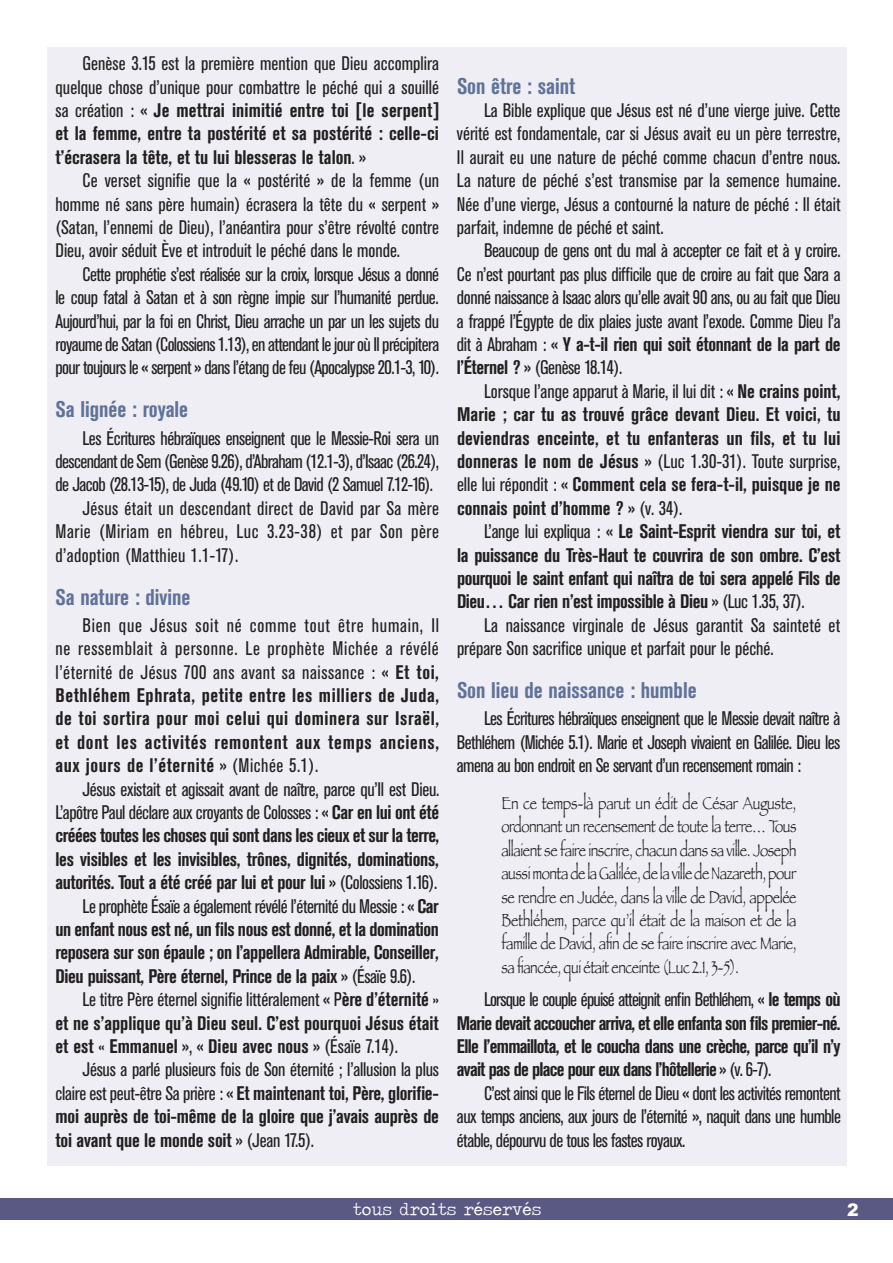
<style>
.page{position:relative;width:893px;height:1263px;background:#fff}
.page>*{position:absolute;margin:0;border:0;box-sizing:border-box;transform-origin:0 0}
.t1{font:700 condensed 22.5px "Akzidenz Grotesk BE";color:#607299}
.t2{font:condensed 19.5px/23.4px "Akzidenz Grotesk BE";letter-spacing:-.015em;color:#231f20;text-align:justify}
.t3{font:700 condensed 19.5px/23.4px "Akzidenz Grotesk BE";letter-spacing:-.015em;color:#231f20;text-align:justify}
.t4{font:condensed 19.5px/23.4px "Akzidenz Grotesk BE";letter-spacing:.01em;color:#231f20}
.t5{font:condensed 19.5px "Akzidenz Grotesk BE";letter-spacing:.02em;color:#231f20}
.t6{font:condensed 19.5px "Akzidenz Grotesk BE";letter-spacing:.03em;color:#231f20}
.t7{font:condensed 18px/23.4px "Papyrus";letter-spacing:-.02em;color:#231f20;text-align:justify;scale:1.1 1}
.t8{font:17.25px "Traveling Typewriter";color:#fff}
.t9{font:900 17.25px "Arial";color:#fff}
.s1{font-weight:400}
.s2{font-weight:700}
</style>
<div class="page">
<div style="left:47px;top:47px;width:800px;height:1119px;background:#eeeef4"></div>
<div style="left:0;top:1198px;width:893px;height:22px;background:#5a5984"></div>
<p class="t3" style="left:55px;top:52px;width:385px;text-indent:27px"><span class="s1">Genèse 3.15 est la première mention que Dieu accomplira quelque chose d’unique pour combattre le péché qui a souillé sa création : «</span> Je mettrai inimitié entre toi [le serpent] et la femme, entre ta postérité et sa postérité : celle-ci t’écrasera la tête, et tu lui blesseras le talon<span class="s1">. »</span></p>
<p class="t2" style="left:55px;top:169px;width:385px;text-indent:27px">Ce verset signifie que la « postérité » de la femme (un homme né sans père humain) écrasera la tête du « serpent » (Satan, l’ennemi de Dieu), l’anéantira pour s’être révolté contre Dieu, avoir séduit Ève et introduit le péché dans le monde.</p>
<p class="t2" style="left:55px;top:263px;width:385px;text-indent:27px">Cette prophétie s’est réalisée sur la croix, lorsque Jésus a donné le coup fatal à Satan et à son règne impie sur l’humanité perdue.<br>Aujourd’hui, par la foi en Christ, Dieu arrache un par un les sujets du royaume de Satan (Colossiens 1.13), en attendant le jour où Il précipitera pour toujours le « serpent » dans l’étang de feu (Apocalypse 20.1-3, 10).</p>
<p class="t1" style="left:55px;top:397px;width:134px">Sa lignée : royale</p>
<p class="t2" style="left:82px;top:426px;width:358px">Les Écritures hébraïques enseignent que le Messie-Roi sera un</p>
<p class="t2" style="left:55px;top:450px;width:385px">descendant de Sem (Genèse 9.26), d’Abraham (12.1-3), d’Isaac (26.24),</p>
<p class="t2" style="left:55px;top:473px;width:379px">de Jacob (28.13-15), de Juda (49.10) et de David (2 Samuel 7.12-16).</p>
<p class="t5" style="left:82px;top:497px;width:358px">Jésus était un descendant direct de David par Sa mère</p>
<p class="t6" style="left:55px;top:521px;width:385px">Marie (Miriam en hébreu, Luc 3.23-38) et par Son père</p>
<p class="t5" style="left:55px;top:544px;width:184px">d’adoption (Matthieu 1.1-17).</p>
<p class="t1" style="left:55px;top:584px;width:137px">Sa nature : divine</p>
<p class="t3" style="left:55px;top:614px;width:385px;text-indent:27px"><span class="s1">Bien que Jésus soit né comme tout être humain, Il ne ressemblait à personne. Le prophète Michée a révélé l’éternité de Jésus 700 ans avant sa naissance : «</span> Et toi, Bethléhem Ephrata, petite entre les milliers de Juda, de toi sortira pour moi celui qui dominera sur Israël, et dont les activités remontent aux temps anciens, aux jours de l’éternité <span class="s1">» (Michée 5.1).</span></p>
<p class="t2" style="left:82px;top:777px;width:358px">Jésus existait et agissait avant de naître, parce qu’Il est Dieu.</p>
<p class="t2" style="left:55px;top:801px;width:385px">L’apôtre Paul déclare aux croyants de Colosses : « <span class="s2">Car en lui ont été</span></p>
<p class="t3" style="left:55px;top:824px;width:385px">créées toutes les choses qui sont dans les cieux et sur la terre,</p>
<p class="t3" style="left:55px;top:848px;width:385px">les visibles et les invisibles, trônes, dignités, dominations,</p>
<p class="t3" style="left:55px;top:871px;width:383px">autorités. Tout a été créé par lui et pour lui <span class="s1">» (Colossiens 1.16).</span></p>
<p class="t2" style="left:82px;top:894px;width:358px">Le prophète Ésaïe a également révélé l’éternité du Messie : « <span class="s2">Car</span></p>
<p class="t3" style="left:55px;top:918px;width:385px">un enfant nous est né, un fils nous est donné, et la domination</p>
<p class="t3" style="left:55px;top:941px;width:385px">reposera sur son épaule ; on l’appellera Admirable, Conseiller,</p>
<p class="t3" style="left:55px;top:965px;width:361px">Dieu puissant, Père éternel, Prince de la paix <span class="s1">» (Ésaïe 9.6).</span></p>
<p class="t2" style="left:82px;top:988px;width:358px">Le titre Père éternel signifie littéralement « P<span class="s2">ère d’éternité »</span></p>
<p class="t3" style="left:55px;top:1011px;width:385px">et ne s’applique qu’à Dieu seul. C’est pourquoi Jésus était</p>
<p class="t3" style="left:55px;top:1035px;width:344px">et est « Emmanuel <span class="s1">», «</span> Dieu avec nous <span class="s1">» (Ésaïe 7.14).</span></p>
<p class="t2" style="left:82px;top:1058px;width:358px">Jésus a parlé plusieurs fois de Son éternité ; l’allusion la plus</p>
<p class="t3" style="left:56px;top:1082px;width:385px"><span class="s1">claire est peut-être Sa prière : «</span> Et maintenant toi, Père, glorifie-</p>
<p class="t3" style="left:55px;top:1105px;width:385px">moi auprès de toi-même de la gloire que j’avais auprès de</p>
<p class="t3" style="left:55px;top:1128px;width:260px">toi avant que le monde soit <span class="s1">» (Jean 17.5).</span></p>
<p class="t1" style="left:457px;top:73px;width:120px">Son être : saint</p>
<p class="t2" style="left:457px;top:99px;width:385px;text-indent:27px">La Bible explique que Jésus est né d’une vierge juive. Cette vérité est fondamentale, car si Jésus avait eu un père terrestre, Il aurait eu une nature de péché comme chacun d’entre nous.<br>La nature de péché s’est transmise par la semence humaine.<br>Née d’une vierge, Jésus a contourné la nature de péché : Il était parfait, indemne de péché et saint.</p>
<p class="t2" style="left:457px;top:239px;width:385px;text-indent:27px">Beaucoup de gens ont du mal à accepter ce fait et à y croire.<br>Ce n’est pourtant pas plus difficile que de croire au fait que Sara a donné naissance à Isaac alors qu’elle avait 90 ans, ou au fait que Dieu a frappé l’Égypte de dix plaies juste avant l’exode. Comme Dieu l’a dit à Abraham : « <span class="s2">Y a-t-il rien qui soit étonnant de la part de l’Éternel ?</span> » (Genèse 18.14).</p>
<p class="t3" style="left:457px;top:380px;width:385px;text-indent:27px"><span class="s1">Lorsque l’ange apparut à Marie, il lui dit : «</span> Ne crains point, Marie ; car tu as trouvé grâce devant Dieu. Et voici, tu deviendras enceinte, et tu enfanteras un fils, et tu lui donneras le nom de Jésus <span class="s1">» (Luc 1.30-31). Toute surprise, elle lui répondit : «</span> Comment cela se fera-t-il, puisque je ne connais point d’homme ? <span class="s1">» (v. 34).</span></p>
<p class="t3" style="left:457px;top:520px;width:385px;text-indent:27px"><span class="s1">L’ange lui expliqua : «</span> Le Saint-Esprit viendra sur toi, et la puissance du Très-Haut te couvrira de son ombre. C’est pourquoi le saint enfant qui naîtra de toi sera appelé Fils de Dieu… Car rien n’est impossible à Dieu <span class="s1">» (Luc 1.35, 37).</span></p>
<p class="t4" style="left:457px;top:614px;width:385px;text-indent:27px">La naissance virginale de Jésus garantit Sa sainteté et prépare Son sacrifice unique et parfait pour le péché.</p>
<p class="t1" style="left:457px;top:677px;width:241px">Son lieu de naissance : humble</p>
<p class="t2" style="left:457px;top:707px;width:385px;text-indent:27px">Les Écritures hébraïques enseignent que le Messie devait naître à Bethléhem (Michée 5.1). Marie et Joseph vivaient en Galilée. Dieu les amena au bon endroit en Se servant d’un recensement romain :</p>
<p class="t7" style="left:501px;top:791px;width:270px">En ce temps-là parut un édit de César Auguste, ordonnant un recensement de toute la terre… Tous allaient se faire inscrire, chacun dans sa ville. Joseph aussi monta de la Galilée, de la ville de Nazareth, pour se rendre en Judée, dans la ville de David, appelée Bethléhem, parce qu’il était de la maison et de la famille de David, afin de se faire inscrire avec Marie, sa fiancée, qui était enceinte (Luc 2.1, 3-5).</p>
<p class="t3" style="left:457px;top:988px;width:385px;text-indent:27px"><span class="s1">Lorsque le couple épuisé atteignit enfin Bethléhem, «</span> le temps où Marie devait accoucher arriva, et elle enfanta son fils premier-né.<br>Elle l’emmaillota, et le coucha dans une crèche, parce qu’il n’y avait pas de place pour eux dans l’hôtellerie <span class="s1">» (v. 6-7).</span></p>
<p class="t2" style="left:457px;top:1082px;width:385px;text-indent:27px">C’est ainsi que le Fils éternel de Dieu « dont les activités remontent aux temps anciens, aux jours de l’éternité », naquit dans une humble étable, dépourvu de tous les fastes royaux.</p>
<p class="t8" style="left:353px;top:1198px;width:190px">tous droits réservés</p>
<p class="t9" style="left:847px;top:1197px;width:13px">2</p>
</div>
